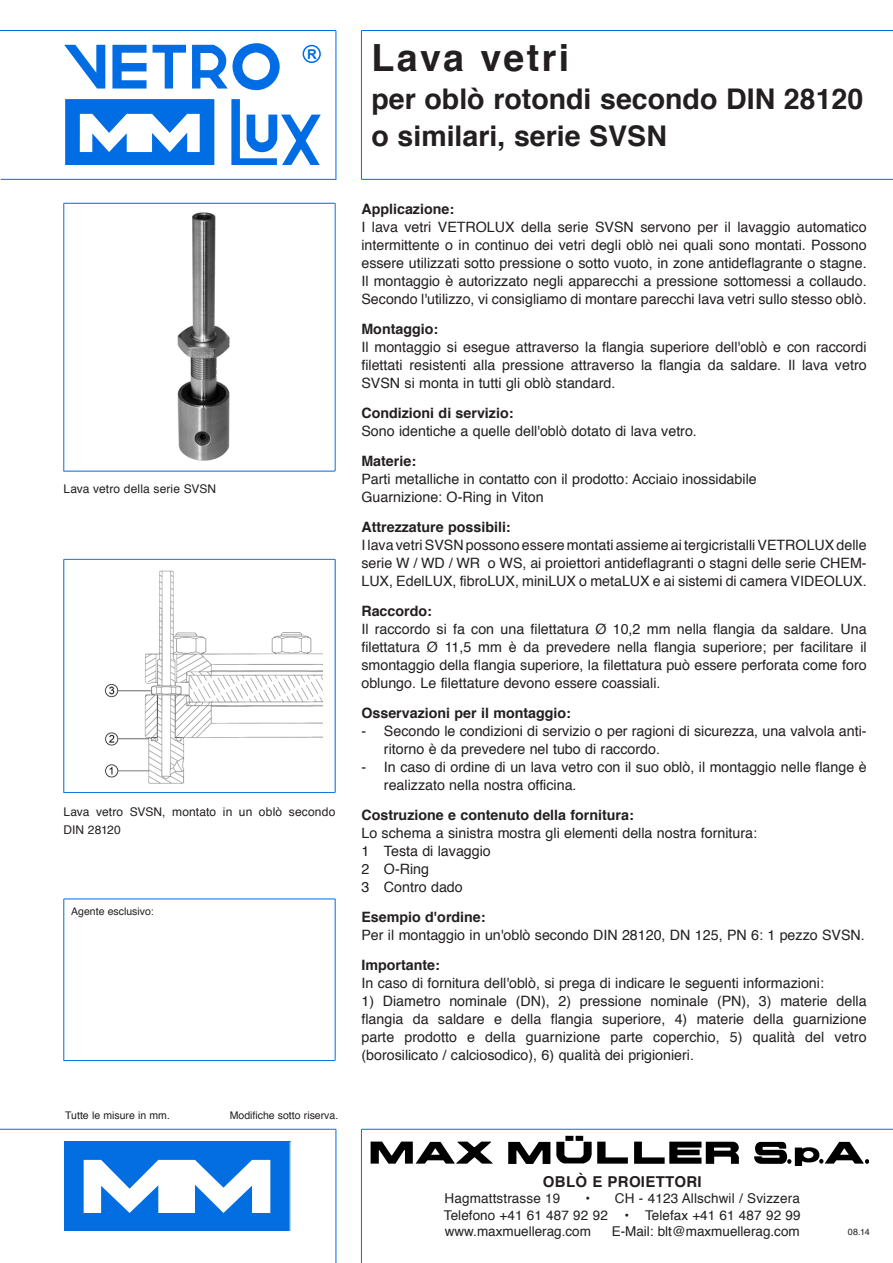
<style>
.page{position:relative;width:893px;height:1263px;background:#fff}
.page>*{position:absolute;margin:0;border:0;box-sizing:border-box;transform-origin:0 0}
.t1{font:700 37.5px "Helvetica";letter-spacing:.065em;color:#231f20}
.t2{font:700 28.5px/37.5px "Helvetica";color:#231f20}
.t3{font:700 15px "Helvetica";letter-spacing:.02em;color:#231f20}
.t4{font:14.25px/18px "Helvetica";color:#231f20;text-align:justify}
.t5{font:700 14.25px "Helvetica";color:#231f20}
.t6{font:13.5px/16.2px "Helvetica";letter-spacing:.005em;color:#231f20;text-align:justify}
.t7{font:700 13.5px "Arial";color:#006de4}
.t8{font:12px/18px "Helvetica";letter-spacing:.01em;color:#231f20}
.t9{font:10.5px "Helvetica";color:#231f20}
.t10{font:9px "Helvetica";color:#231f20}
</style>
<div class="page">
<hr style="left:361px;top:30px;width:532px;height:1px;background:#036ee1">
<hr style="left:361px;top:179px;width:532px;height:1px;background:#036ee1">
<hr style="left:361px;top:31px;width:1px;height:148px;background:#036ee1">
<hr style="left:335px;top:899px;width:1px;height:161px;background:#036ee1">
<hr style="left:63px;top:899px;width:1px;height:161px;background:#036ee1">
<hr style="left:64px;top:1060px;width:271px;height:1px;background:#036ee1">
<hr style="left:64px;top:898px;width:271px;height:1px;background:#036ee1">
<hr style="left:361px;top:1129px;width:532px;height:1px;background:#036ee1">
<hr style="left:0;top:1129px;width:336px;height:1px;background:#036ee1">
<hr style="left:336px;top:1129px;width:1px;height:134px;background:#036ee1">
<hr style="left:361px;top:1129px;width:1px;height:134px;background:#036ee1">
<svg style="left:508px;top:1142px;width:42px;height:22px"></svg>
<svg style="left:634px;top:1141px;width:105px;height:23px"></svg>
<svg style="left:556px;top:1136px;width:72px;height:27px"></svg>
<svg style="left:754px;top:1142px;width:115px;height:24px"></svg>
<svg style="left:371px;top:1141px;width:122px;height:23px"></svg>
<div style="left:64px;top:1142px;width:226px;height:89px;background:#036ee1"></div>
<svg style="left:84px;top:1160px;width:186px;height:53px"></svg>
<hr style="left:0;top:30px;width:336px;height:1px;background:#036ee1">
<hr style="left:1px;top:179px;width:335px;height:1px;background:#036ee1">
<hr style="left:336px;top:31px;width:1px;height:148px;background:#036ee1">
<svg style="left:64px;top:45px;width:41px;height:44px"></svg>
<svg style="left:112px;top:45px;width:35px;height:44px"></svg>
<svg style="left:153px;top:45px;width:33px;height:44px"></svg>
<svg style="left:192px;top:43px;width:88px;height:47px"></svg>
<div style="left:242px;top:52px;width:28px;height:28px;background:#fff;border-radius:50%"></div>
<div style="left:65px;top:99px;width:149px;height:66px;background:#006de4"></div>
<svg style="left:80px;top:114px;width:120px;height:38px"></svg>
<svg style="left:231px;top:99px;width:90px;height:66px"></svg>
<div style="left:303px;top:45px;width:18px;height:18px;border:2px solid #006de4;border-radius:50%"></div>
<hr style="left:335px;top:203px;width:1px;height:268px;background:#036ee1">
<hr style="left:63px;top:203px;width:1px;height:268px;background:#036ee1">
<hr style="left:64px;top:471px;width:271px;height:1px;background:#036ee1">
<hr style="left:64px;top:203px;width:271px;height:1px;background:#036ee1">
<hr style="left:335px;top:559px;width:1px;height:233px;background:#036ee1">
<hr style="left:63px;top:559px;width:1px;height:233px;background:#036ee1">
<hr style="left:64px;top:792px;width:271px;height:1px;background:#036ee1">
<hr style="left:64px;top:559px;width:271px;height:1px;background:#036ee1">
<img style="left:177px;top:212px;width:53px;height:249px">
<img style="left:104px;top:570px;width:219px;height:214px">
<p class="t7" style="left:307px;top:45px;width:11px">R</p>
<p class="t8" style="left:63px;top:480px;width:154px">Lava vetro della serie SVSN</p>
<p class="t8" style="left:63px;top:803px;width:273px">Lava vetro SVSN, montato in un oblò secondo<br>DIN 28120</p>
<p class="t9" style="left:71px;top:903px;width:84px">Agente esclusivo:</p>
<p class="t9" style="left:65px;top:1107px;width:106px">Tutte le misure in mm.</p>
<p class="t9" style="left:230px;top:1107px;width:110px">Modifiche sotto riserva.</p>
<h1 class="t1" style="left:371px;top:28px;width:199px">Lava vetri</h1>
<h2 class="t2" style="left:371px;top:80px;width:493px">per oblò rotondi secondo DIN 28120 o similari, serie SVSN</h2>
<p class="t5" style="left:361px;top:197px;width:94px">Applicazione:</p>
<p class="t4" style="left:361px;top:218px;width:507px">I lava vetri VETROLUX della serie SVSN servono per il lavaggio automatico intermittente o in continuo dei vetri degli oblò nei quali sono montati. Possono essere utilizzati sotto pressione o sotto vuoto, in zone antideflagrante o stagne.<br>Il montaggio è autorizzato negli apparecchi a pressione sottomessi a collaudo.<br>Secondo l'utilizzo, vi consigliamo di montare parecchi lava vetri sullo stesso oblò.</p>
<p class="t5" style="left:361px;top:317px;width:78px">Montaggio:</p>
<p class="t4" style="left:361px;top:338px;width:507px">Il montaggio si esegue attraverso la flangia superiore dell'oblò e con raccordi filettati resistenti alla pressione attraverso la flangia da saldare. Il lava vetro SVSN si monta in tutti gli oblò standard.</p>
<p class="t5" style="left:361px;top:401px;width:154px">Condizioni di servizio:</p>
<p class="t4" style="left:361px;top:422px;width:337px">Sono identiche a quelle dell'oblò dotato di lava vetro.</p>
<p class="t5" style="left:361px;top:449px;width:56px">Materie:</p>
<p class="t4" style="left:361px;top:470px;width:397px">Parti metalliche in contatto con il prodotto: Acciaio inossidabile<br>Guarnizione: O-Ring in Viton</p>
<p class="t5" style="left:361px;top:515px;width:151px">Attrezzature possibili:</p>
<p class="t4" style="left:361px;top:536px;width:507px">I lava vetri SVSN possono essere montati assieme ai tergicristalli VETROLUXdelle serie W / WD / WR o WS, ai proiettori antideflagranti o stagni delle serie CHEM-LUX, EdelLUX, fibroLUX, miniLUX o metaLUX e ai sistemi di camera VIDEOLUX.</p>
<p class="t5" style="left:361px;top:599px;width:72px">Raccordo:</p>
<p class="t4" style="left:361px;top:620px;width:507px">Il raccordo si fa con una filettatura Ø 10,2 mm nella flangia da saldare. Una filettatura Ø 11,5 mm è da prevedere nella flangia superiore; per facilitare il smontaggio della flangia superiore, la filettatura può essere perforata come foro oblungo. Le filettature devono essere coassiali.</p>
<p class="t5" style="left:361px;top:701px;width:211px">Osservazioni per il montaggio:</p>
<p class="t4" style="left:384px;top:722px;width:484px;text-indent:-23px">- Secondo le condizioni di servizio o per ragioni di sicurezza, una valvola anti&shy;ritorno è da prevedere nel tubo di raccordo.</p>
<p class="t4" style="left:384px;top:758px;width:484px;text-indent:-23px">- In caso di ordine di un lava vetro con il suo oblò, il montaggio nelle flange è realizzato nella nostra officina.</p>
<p class="t5" style="left:361px;top:803px;width:274px">Costruzione e contenuto della fornitura:</p>
<p class="t4" style="left:361px;top:824px;width:397px;text-align:left">Lo schema a sinistra mostra gli elementi della nostra fornitura:<br>1 Testa di lavaggio<br>2 O-Ring<br>3 Contro dado</p>
<p class="t5" style="left:361px;top:905px;width:126px">Esempio d'ordine:</p>
<p class="t4" style="left:361px;top:926px;width:505px">Per il montaggio in un'oblò secondo DIN 28120, DN 125, PN 6: 1 pezzo SVSN.</p>
<p class="t5" style="left:361px;top:953px;width:80px">Importante:</p>
<p class="t4" style="left:361px;top:974px;width:464px">In caso di fornitura dell'oblò, si prega di indicare le seguenti informazioni:</p>
<p class="t4" style="left:361px;top:992px;width:507px">1) Diametro nominale (DN), 2) pressione nominale (PN), 3) materie della flangia da saldare e della flangia superiore, 4) materie della guarnizione parte prodotto e della guarnizione parte coperchio, 5) qualità del vetro (borosilicato / calciosodico), 6) qualità dei prigionieri.</p>
<p class="t3" style="left:543px;top:1170px;width:160px">OBLÒ E PROIETTORI</p>
<p class="t6" style="left:445px;top:1191px;width:117px">Hagmattstrasse 19</p>
<p class="t6" style="left:444px;top:1191px;width:358px;text-indent:141px">• CH - 4123 Allschwil / Svizzera Telefono +41 61 487 92 92 • Telefax +41 61 487 92 99 www.maxmuellerag.com</p>
<p class="t6" style="left:612px;top:1223px;width:190px">E-Mail: blt@maxmuellerag.com</p>
<p class="t10" style="left:848px;top:1225px;width:24px">08.14</p>
</div>
